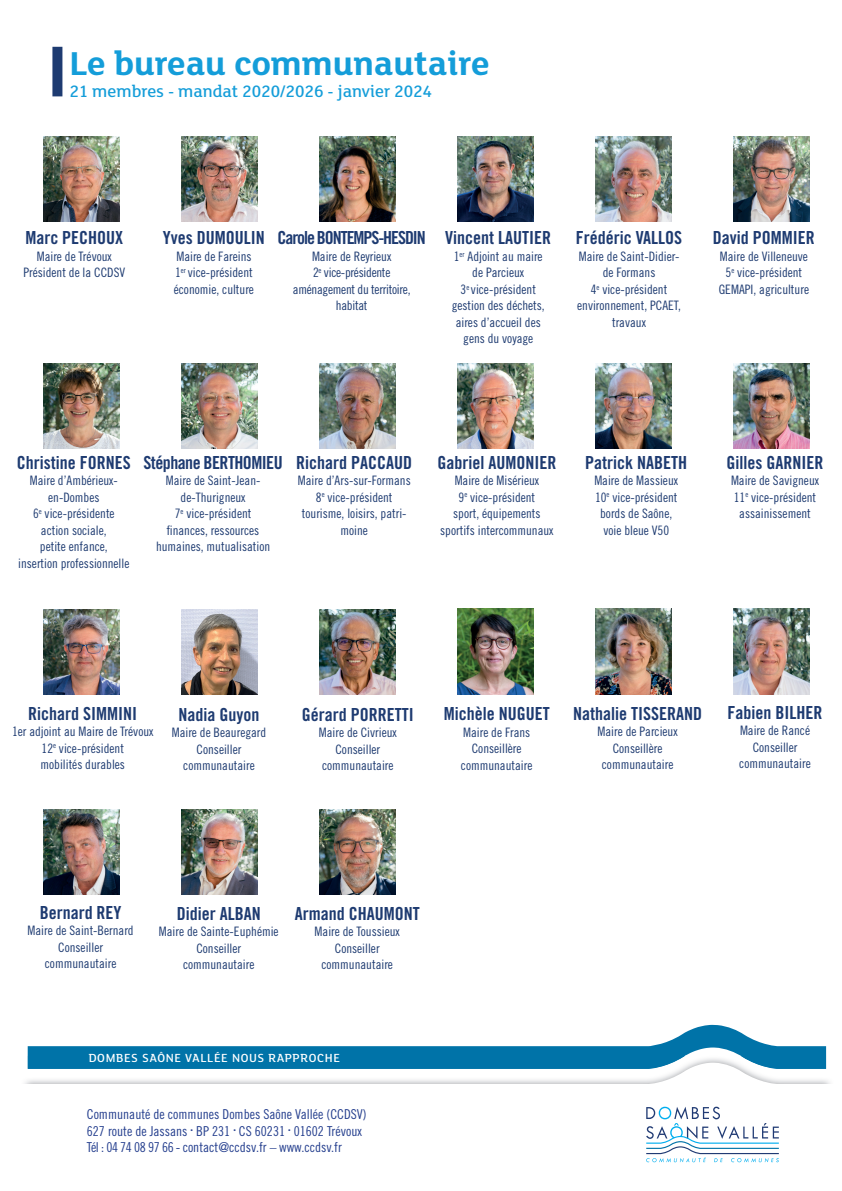
<style>
.page{position:relative;width:842px;height:1191px;background:#fff}
.page>*{position:absolute;margin:0;border:0;box-sizing:border-box;transform-origin:0 0}
.t1{font:700 36px "FS Lola";color:#149dd9}
.t2{font:18px "Trade Gothic LT Std Bd Cn 20";color:#1e3b71}
.t3{font:500 18px "FS Lola";color:#149dd9}
.t4{font:18px "Trade Gothic LT Std Bd Cn 20";letter-spacing:-.06em;color:#1e3b71}
.t5{font:18px "Trade Gothic LT Std Bd Cn 20";letter-spacing:-.03em;color:#1e3b71}
.t6{font:500 14px "FS Lola";letter-spacing:.05em;color:#fff}
.t7{font:13.6px/16.4px "Trade Gothic LT Std Cn 18";color:#253f8e}
.t8{font:13px/16.5px "Trade Gothic LT Std Cn 18";color:#1e3b71;text-align:center}
.t9{font:13px/16.5px "Trade Gothic LT Std Cn 18";letter-spacing:-.02em;color:#1e3b71;text-align:center}
.t10{font:500 12.8px "FS Lola";letter-spacing:.05em;color:#fff}
</style>
<div class="page">
<img style="left:181px;top:609px;width:77px;height:85px">
<img style="left:43px;top:363px;width:77px;height:85px">
<img style="left:319px;top:363px;width:77px;height:85px">
<img style="left:319px;top:609px;width:77px;height:85px">
<img style="left:181px;top:136px;width:77px;height:85px">
<img style="left:457px;top:609px;width:77px;height:85px">
<img style="left:457px;top:136px;width:77px;height:85px">
<img style="left:595px;top:363px;width:77px;height:85px">
<img style="left:457px;top:363px;width:77px;height:85px">
<img style="left:733px;top:609px;width:77px;height:85px">
<img style="left:319px;top:136px;width:77px;height:85px">
<img style="left:181px;top:809px;width:77px;height:85px">
<img style="left:43px;top:809px;width:77px;height:85px">
<img style="left:595px;top:136px;width:77px;height:85px">
<img style="left:181px;top:363px;width:77px;height:85px">
<img style="left:733px;top:363px;width:77px;height:85px">
<img style="left:319px;top:809px;width:77px;height:85px">
<img style="left:43px;top:136px;width:77px;height:85px">
<img style="left:43px;top:609px;width:77px;height:85px">
<img style="left:733px;top:136px;width:77px;height:85px">
<div style="left:52px;top:47px;width:10px;height:49px;background:#1e3b71"></div>
<svg style="left:28px;top:1024px;width:798px;height:31px"></svg>
<img style="left:28px;top:1055px;width:798px;height:7px">
<svg style="left:28px;top:1062px;width:798px;height:101px"></svg>
<svg style="left:646px;top:1106px;width:133px;height:56px"></svg>
<div style="left:820px;top:1084px;width:22px;height:107px;background:#fff"></div>
<div style="left:0;top:1084px;width:32px;height:107px;background:#fff"></div>
<img style="left:595px;top:609px;width:77px;height:85px">
<h1 class="t1" style="left:69px;top:39px;width:422px">Le bureau communautaire</h1>
<h2 class="t3" style="left:69px;top:79px;width:364px">21 membres - mandat 2020/2026 - janvier 2024</h2>
<h2 class="t2" style="left:25px;top:227px;width:99px">Marc PECHOUX</h2>
<p class="t8" style="left:23px;top:248px;width:103px">Maire de Trévoux<br>Président de la CCDSV</p>
<h2 class="t2" style="left:163px;top:227px;width:103px">Yves DUMOULIN</h2>
<p class="t8" style="left:174px;top:248px;width:82px;text-align:left">Maire de Fareins<br>1<sup>er</sup> vice-président économie, culture</p>
<h2 class="t4" style="left:278px;top:227px;width:150px">Carole BONTEMPS-HESDIN</h2>
<p class="t9" style="left:293px;top:248px;width:119px">Maire de Reyrieux<br>2<sup>e</sup> vice-présidente aménagement du territoire, habitat</p>
<h2 class="t2" style="left:445px;top:227px;width:107px">Vincent LAUTIER</h2>
<p class="t8" style="left:452px;top:248px;width:95px">1<sup>er</sup> Adjoint au maire de Parcieux<br>3<sup>e</sup> vice-président gestion des déchets, aires d’accueil des gens du voyage</p>
<h2 class="t2" style="left:576px;top:227px;width:108px">Frédéric VALLOS</h2>
<p class="t8" style="left:577px;top:248px;width:105px">Maire de Saint-Didier&shy;de Formans<br>4<sup>e</sup> vice-président environnement, PCAET, travaux</p>
<h2 class="t2" style="left:713px;top:227px;width:103px">David POMMIER</h2>
<p class="t8" style="left:719px;top:248px;width:92px">Maire de Villeneuve<br>5<sup>e</sup> vice-président<br>GEMAPI, agriculture</p>
<h2 class="t2" style="left:17px;top:451px;width:115px">Christine FORNES</h2>
<p class="t8" style="left:18px;top:472px;width:113px">Maire d’Ambérieux&shy;en-Dombes<br>6<sup>e</sup> vice-présidente action sociale,<br>petite enfance,<br>insertion professionnelle</p>
<h2 class="t5" style="left:144px;top:451px;width:141px">Stéphane BERTHOMIEU</h2>
<p class="t8" style="left:156px;top:472px;width:116px">Maire de Saint-Jean&shy;de-Thurigneux<br>7<sup>e</sup> vice-président finances, ressources humaines, mutualisation</p>
<h2 class="t2" style="left:296px;top:451px;width:117px">Richard PACCAUD</h2>
<p class="t8" style="left:298px;top:472px;width:114px">Maire d’Ars-sur-Formans<br>8<sup>e</sup> vice-président tourisme, loisirs, patri&shy;moine</p>
<h2 class="t2" style="left:437px;top:451px;width:120px">Gabriel AUMONIER</h2>
<p class="t8" style="left:440px;top:472px;width:115px">Maire de Misérieux<br>9<sup>e</sup> vice-président<br>sport, équipements sportifs intercommunaux</p>
<h2 class="t2" style="left:585px;top:451px;width:103px">Patrick NABETH</h2>
<p class="t8" style="left:594px;top:472px;width:85px">Maire de Massieux<br>10<sup>e</sup> vice-président bords de Saône, voie bleue V50</p>
<h2 class="t2" style="left:726px;top:451px;width:98px">Gilles GARNIER</h2>
<p class="t8" style="left:731px;top:472px;width:90px">Maire de Savigneux<br>11<sup>e</sup> vice-président assainissement</p>
<h2 class="t2" style="left:28px;top:702px;width:110px">Richard SIMMINI</h2>
<p class="t8" style="left:12px;top:723px;width:143px">1er adjoint au Maire de Trévoux<br>12<sup>e</sup> vice-président<br>mobilités durables</p>
<h2 class="t2" style="left:179px;top:703px;width:82px">Nadia Guyon</h2>
<p class="t8" style="left:172px;top:724px;width:96px">Maire de Beauregard<br>Conseiller communautaire</p>
<h2 class="t2" style="left:302px;top:703px;width:113px">Gérard PORRETTI</h2>
<p class="t8" style="left:319px;top:724px;width:79px">Maire de Civrieux<br>Conseiller communautaire</p>
<h2 class="t2" style="left:444px;top:702px;width:107px">Michèle NUGUET</h2>
<p class="t8" style="left:461px;top:723px;width:73px">Maire de Frans<br>Conseillère communautaire</p>
<h2 class="t2" style="left:573px;top:702px;width:130px">Nathalie TISSERAND</h2>
<p class="t8" style="left:598px;top:723px;width:82px">Maire de Parcieux<br>Conseillère communautaire</p>
<h2 class="t2" style="left:727px;top:701px;width:96px">Fabien BILHER</h2>
<p class="t8" style="left:739px;top:722px;width:73px">Maire de Rancé<br>Conseiller communautaire</p>
<h2 class="t2" style="left:40px;top:901px;width:83px">Bernard REY</h2>
<p class="t8" style="left:28px;top:922px;width:108px">Maire de Saint-Bernard<br>Conseiller communautaire</p>
<h2 class="t2" style="left:177px;top:902px;width:85px">Didier ALBAN</h2>
<p class="t8" style="left:159px;top:923px;width:121px">Maire de Sainte-Euphémie<br>Conseiller<br>communautaire</p>
<h2 class="t2" style="left:295px;top:902px;width:126px">Armand CHAUMONT</h2>
<p class="t8" style="left:315px;top:923px;width:87px">Maire de Toussieux<br>Conseiller communautaire</p>
<p class="t6" style="left:64px;top:1049px;width:278px">DOMBES SAÔNE VALLÉE NOUS RAPPROCHE</p>
<p class="t10" style="left:89px;top:1049px;width:253px">DOMBES SAÔNE VALLÉE NOUS RAPPROCHE</p>
<p class="t7" style="left:87px;top:1106px;width:281px">Communauté de communes Dombes Saône Vallée (CCDSV)<br>627 route de Jassans <sup>•</sup> BP 231 <sup>•</sup> CS 60231 <sup>•</sup> 01602 Trévoux<br>Tél : 04 74 08 97 66 - contact@ccdsv.fr – www.ccdsv.fr</p>
</div>
